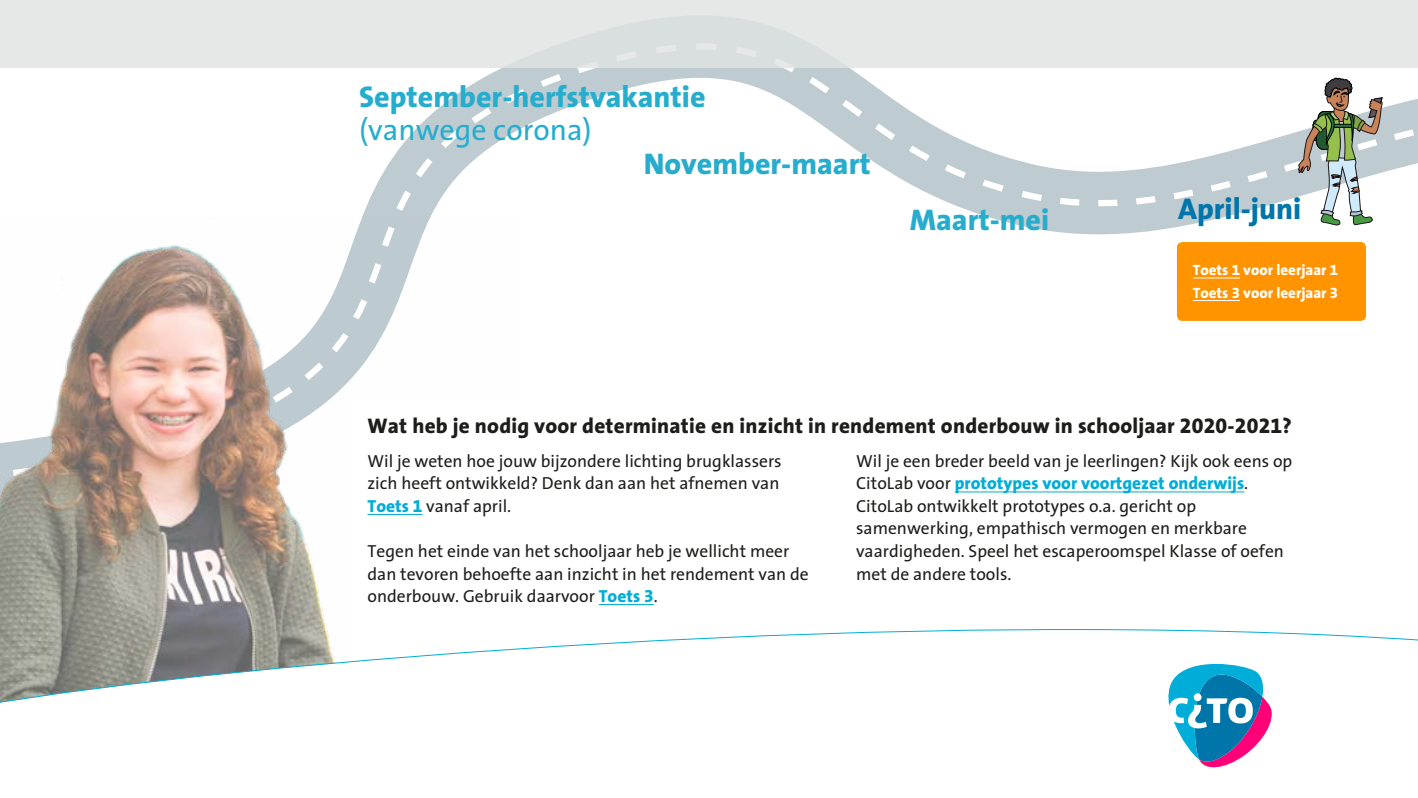
<style>
.page{position:relative;width:1418px;height:798px;background:#fff}
.page>*{position:absolute;margin:0;border:0;box-sizing:border-box;transform-origin:0 0}
.VP_Heading{font:800 30px "Cito The Sans";color:#26adcd}
.VP_Heading-2{font:30px "Cito The Sans";color:#26adcd}
.VP_Heading-3{font:800 30px "Cito The Sans";color:#0075aa}
.VP_Heading-4{font:800 21.25px "Cito The Sans";letter-spacing:.01em;color:#1d1d1b}
.TEKST__14_18{font:17.5px/22.5px "Cito The Sans";color:#1d1d1b}
.TEKST__14_18-2{font:800 15px "Cito The Sans";color:#fff}
.s1{font-weight:800;color:#00add8}
</style>
<div class="page">
<svg style="left:0;top:67px;width:1417px;height:254px"></svg>
<img style="left:0;top:216px;width:513px;height:388px">
<div style="left:1176px;top:242px;width:189px;height:79px;background:#ff9300;border-radius:5px"></div>
<hr style="left:1192px;top:277px;width:47px;height:1px;background:#fff">
<hr style="left:1192px;top:300px;width:47px;height:1px;background:#fff">
<div style="left:350px;top:399px;width:972px;height:270px;background:#fff;border-radius:5px"></div>
<hr style="left:367px;top:514px;width:55px;height:1px;background:#00add8">
<hr style="left:954px;top:491px;width:290px;height:1px;background:#00add8">
<div style="left:0;top:0;width:1417px;height:67px;background:#e0e3e2"></div>
<svg style="left:0;top:604px;width:1417px;height:99px"></svg>
<svg style="left:1154px;top:652px;width:124px;height:116px"></svg>
<svg style="left:1053px;top:78px;width:364px;height:147px"></svg>
<p class="VP_Heading" style="left:359px;top:71px;width:348px">September-herfstvakantie</p>
<p class="VP_Heading-2" style="left:359px;top:105px;width:234px">(vanwege corona)</p>
<p class="VP_Heading" style="left:643px;top:139px;width:228px">November-maart</p>
<p class="VP_Heading" style="left:909px;top:195px;width:141px">Maart-mei</p>
<p class="VP_Heading-3" style="left:1178px;top:184px;width:125px">April-juni</p>
<p class="TEKST__14_18-2" style="left:1192px;top:258px;width:147px">Toets 1 voor leerjaar 1</p>
<p class="TEKST__14_18-2" style="left:1192px;top:280px;width:147px">Toets 3 voor leerjaar 3</p>
<p class="VP_Heading-4" style="left:367px;top:408px;width:925px">Wat heb je nodig voor determinatie en inzicht in rendement onderbouw in schooljaar 2020-2021?</p>
<p class="TEKST__14_18" style="left:367px;top:449px;width:416px">Wil je weten hoe jouw bijzondere lichting brugklassers zich heeft ontwikkeld? Denk dan aan het afnemen van<br><span class="s1">Toets 1</span> vanaf april.</p>
<p class="TEKST__14_18" style="left:367px;top:539px;width:442px">Tegen het einde van het schooljaar heb je wellicht meer dan tevoren behoefte aan inzicht in het rendement van de onderbouw. Gebruik daarvoor <span class="s1">Toets 3</span>.</p>
<p class="TEKST__14_18" style="left:856px;top:449px;width:438px">Wil je een breder beeld van je leerlingen? Kijk ook eens op CitoLab voor <span class="s1">prototypes voor voortgezet onderwijs</span>.<br>CitoLab ontwikkelt prototypes o.a. gericht op samenwerking, empathisch vermogen en merkbare vaardigheden. Speel het escaperoomspel Klasse of oefen met de andere tools.</p>
</div>
